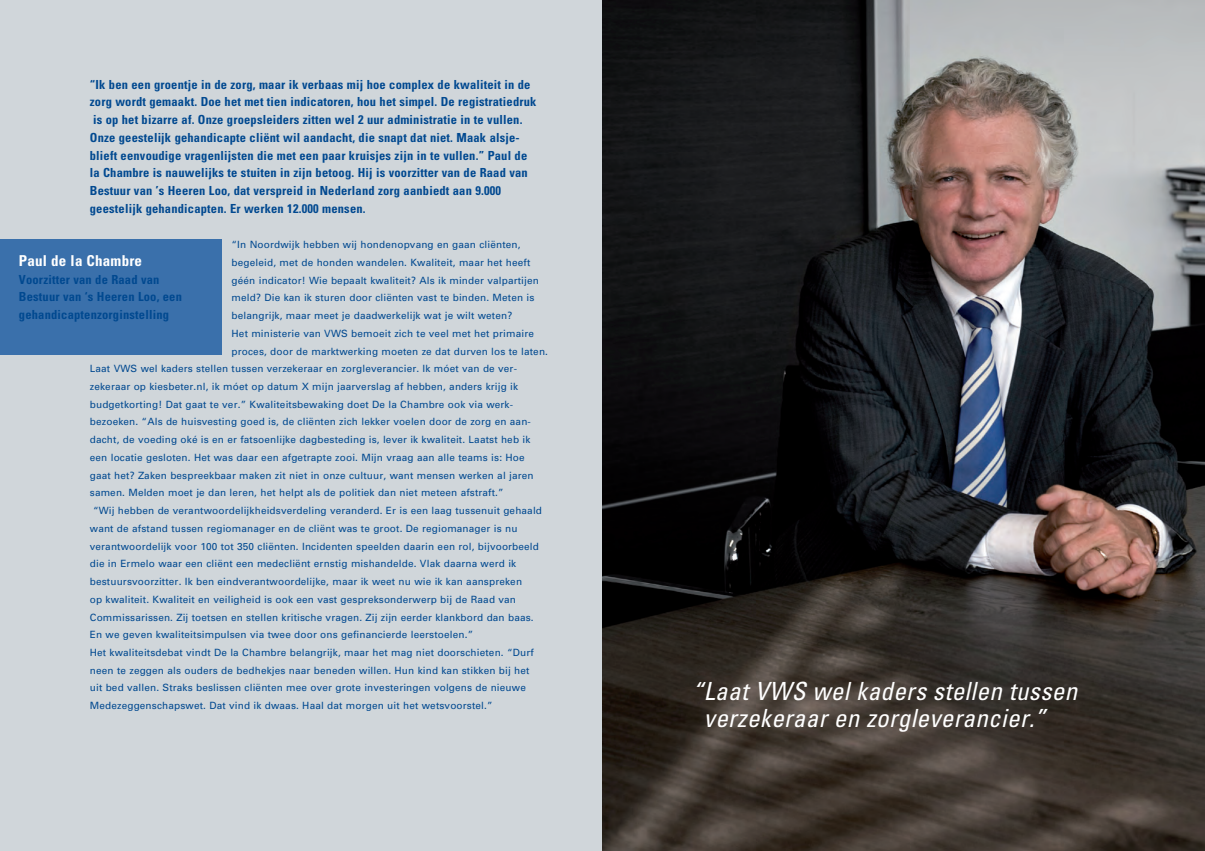
<style>
.page{position:relative;width:1205px;height:851px;background:#fff}
.page>*{position:absolute;margin:0;border:0;box-sizing:border-box;transform-origin:0 0}
.Normaal{font:italic condensed 25px "Univers";letter-spacing:.015em;color:#fff}
.Normaal-2{font:700 condensed 15px "Univers";letter-spacing:.015em;color:#fff}
.Normaal-3{font:700 condensed 12.5px/17.8px "Univers";letter-spacing:.015em;color:#014990}
.Normaal-4{font:10px/17.8px "Univers";letter-spacing:.015em;color:#014990}
</style>
<div class="page">
<div style="left:0;top:0;width:602px;height:850px;background:#d0d6da"></div>
<div style="left:0;top:239px;width:221px;height:115px;background:#3a70ab"></div>
<img style="left:602px;top:0;width:603px;height:850px">
<p class="Normaal-3" style="left:90px;top:75px;width:442px">“Ik ben een groentje in de zorg, maar ik verbaas mij hoe complex de kwaliteit in de</p>
<p class="Normaal-3" style="left:90px;top:93px;width:448px">zorg wordt gemaakt. Doe het met tien indicatoren, hou het simpel. De registratiedruk</p>
<p class="Normaal-3" style="left:93px;top:110px;width:431px">is op het bizarre af. Onze groepsleiders zitten wel 2 uur administratie in te vullen.</p>
<p class="Normaal-3" style="left:90px;top:128px;width:439px">Onze geestelijk gehandicapte cliënt wil aandacht, die snapt dat niet. Maak alsje&shy;blieft eenvoudige vragenlijsten die met een paar kruisjes zijn in te vullen.” Paul de la Chambre is nauwelijks te stuiten in zijn betoog. Hij is voorzitter van de Raad van Bestuur van ’s Heeren Loo, dat verspreid in Nederland zorg aanbiedt aan 9.000</p>
<p class="Normaal-3" style="left:90px;top:199px;width:277px">geestelijk gehandicapten. Er werken 12.000 mensen.</p>
<p class="Normaal-4" style="left:232px;top:235px;width:309px">“In Noordwijk hebben wij hondenopvang en gaan cliënten, begeleid, met de honden wandelen. Kwaliteit, maar het heeft géén indicator! Wie bepaalt kwaliteit? Als ik minder valpartijen meld? Die kan ik sturen door cliënten vast te binden. Meten is belangrijk, maar meet je daadwerkelijk wat je wilt weten?</p>
<p class="Normaal-4" style="left:232px;top:324px;width:304px">Het ministerie van VWS bemoeit zich te veel met het primaire</p>
<p class="Normaal-4" style="left:232px;top:342px;width:318px">proces, door de marktwerking moeten ze dat durven los te laten.</p>
<p class="Normaal-4" style="left:90px;top:359px;width:429px">Laat VWS wel kaders stellen tussen verzekeraar en zorgleverancier. Ik móet van de ver-</p>
<p class="Normaal-4" style="left:90px;top:377px;width:430px">zekeraar op kiesbeter.nl, ik móet op datum X mijn jaarverslag af hebben, anders krijg ik</p>
<p class="Normaal-4" style="left:90px;top:395px;width:425px">budgetkorting! Dat gaat te ver.” Kwaliteitsbewaking doet De la Chambre ook via werk-</p>
<p class="Normaal-4" style="left:90px;top:413px;width:442px">bezoeken. “Als de huisvesting goed is, de cliënten zich lekker voelen door de zorg en aan&shy;dacht, de voeding oké is en er fatsoenlijke dagbesteding is, lever ik kwaliteit. Laatst heb ik</p>
<p class="Normaal-4" style="left:90px;top:448px;width:436px">een locatie gesloten. Het was daar een afgetrapte zooi. Mijn vraag aan alle teams is: Hoe</p>
<p class="Normaal-4" style="left:90px;top:466px;width:445px">gaat het? Zaken bespreekbaar maken zit niet in onze cultuur, want mensen werken al jaren samen. Melden moet je dan leren, het helpt als de politiek dan niet meteen afstraft.”</p>
<p class="Normaal-4" style="left:90px;top:501px;width:454px;text-indent:3px">“Wij hebben de verantwoordelijkheidsverdeling veranderd. Er is een laag tussenuit gehaald want de afstand tussen regiomanager en de cliënt was te groot. De regiomanager is nu</p>
<p class="Normaal-4" style="left:90px;top:537px;width:451px">verantwoordelijk voor 100 tot 350 cliënten. Incidenten speelden daarin een rol, bijvoorbeeld die in Ermelo waar een cliënt een medecliënt ernstig mishandelde. Vlak daarna werd ik bestuursvoorzitter. Ik ben eindverantwoordelijke, maar ik weet nu wie ik kan aanspreken<br>op kwaliteit. Kwaliteit en veiligheid is ook een vast gespreksonderwerp bij de Raad van Commissarissen. Zij toetsen en stellen kritische vragen. Zij zijn eerder klankbord dan baas.</p>
<p class="Normaal-4" style="left:90px;top:625px;width:385px">En we geven kwaliteitsimpulsen via twee door ons gefinancierde leerstoelen.”</p>
<p class="Normaal-4" style="left:90px;top:643px;width:445px">Het kwaliteitsdebat vindt De la Chambre belangrijk, maar het mag niet doorschieten. “Durf neen te zeggen als ouders de bedhekjes naar beneden willen. Hun kind kan stikken bij het</p>
<p class="Normaal-4" style="left:90px;top:678px;width:437px">uit bed vallen. Straks beslissen cliënten mee over grote investeringen volgens de nieuwe<br>Medezeggenschapswet. Dat vind ik dwaas. Haal dat morgen uit het wetsvoorstel.”</p>
<p class="Normaal" style="left:692px;top:675px;width:386px">“Laat VWS wel kaders stellen tussen</p>
<p class="Normaal" style="left:704px;top:702px;width:343px">verzekeraar en zorgleverancier.”</p>
<p class="Normaal-2" style="left:19px;top:251px;width:125px">Paul de la Chambre</p>
<p class="Normaal-3" style="left:19px;top:270px;width:142px">Voorzitter van de Raad van</p>
<p class="Normaal-3" style="left:19px;top:288px;width:165px">Bestuur van ‘s Heeren Loo, een gehandicaptenzorginstelling</p>
</div>
